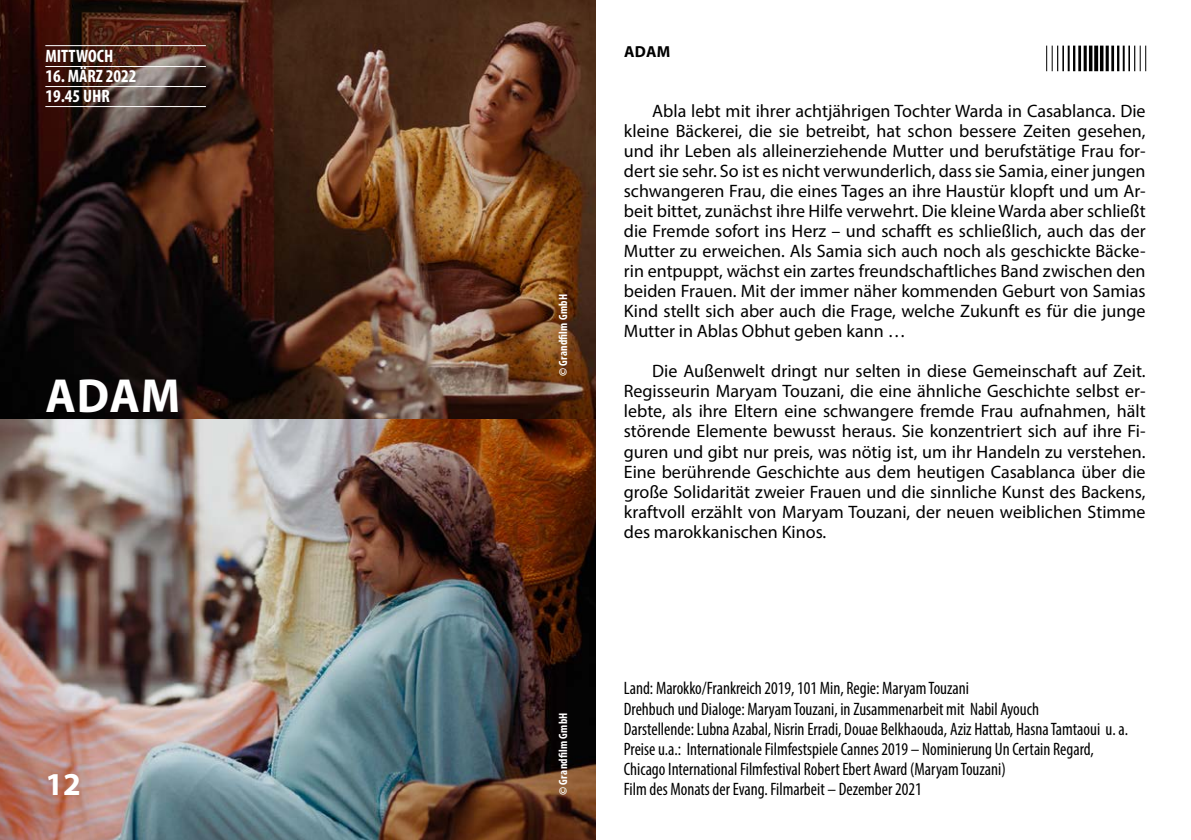
<style>
.page{position:relative;width:1191px;height:840px;background:#fff}
.page>*{position:absolute;margin:0;border:0;box-sizing:border-box;transform-origin:0 0}
.t1{font:700 48px "Myriad Pro";color:#fff}
.t2{font:700 32px "Myriad Pro";color:#fff}
.t3{font:18px/20px "Myriad Pro";color:#000;text-align:justify}
.t4{font:condensed 18px/20px "Myriad Pro";color:#000;scale:.96 1}
.t5{font:700 condensed 18px/20px "Myriad Pro";color:#fff}
.t6{font:700 16px "Myriad Pro";color:#000}
.t7{font:700 condensed 12px "Myriad Pro";letter-spacing:.025em;color:#fff}
</style>
<div class="page">
<img style="left:0;top:0;width:595px;height:420px">
<img style="left:0;top:420px;width:595px;height:419px">
<hr style="left:45px;top:45px;width:161px;height:1px;background:#fff">
<hr style="left:45px;top:66px;width:161px;height:1px;background:#fff">
<hr style="left:45px;top:86px;width:161px;height:1px;background:#fff">
<hr style="left:45px;top:106px;width:161px;height:1px;background:#fff">
<svg style="left:1094px;top:46px;width:4px;height:25px"></svg>
<hr style="left:1089px;top:46px;width:3px;height:25px;background:#000">
<hr style="left:1083px;top:46px;width:3px;height:25px;background:#000">
<hr style="left:1078px;top:46px;width:3px;height:25px;background:#000">
<hr style="left:1073px;top:46px;width:2px;height:25px;background:#000">
<hr style="left:1067px;top:46px;width:2px;height:25px;background:#000">
<hr style="left:1062px;top:46px;width:2px;height:25px;background:#000">
<svg style="left:1046px;top:46px;width:12px;height:25px"></svg>
<hr style="left:1100px;top:46px;width:3px;height:25px;background:#000">
<hr style="left:1105px;top:46px;width:3px;height:25px;background:#000">
<hr style="left:1111px;top:46px;width:3px;height:25px;background:#000">
<hr style="left:1117px;top:46px;width:2px;height:25px;background:#000">
<hr style="left:1122px;top:46px;width:2px;height:25px;background:#000">
<hr style="left:1128px;top:46px;width:2px;height:25px;background:#000">
<svg style="left:1134px;top:46px;width:12px;height:25px"></svg>
<p class="t5" style="left:45px;top:45px;width:69px">MITTWOCH</p>
<p class="t5" style="left:45px;top:65px;width:93px">16. MÄRZ 2022<br>19.45 UHR</p>
<h1 class="t1" style="left:45px;top:364px;width:136px">ADAM</h1>
<h2 class="t2" style="left:45px;top:762px;width:37px">12</h2>
<p class="t7" style="left:555px;top:376px;width:83px;rotate:-90deg">© Grandfilm GmbH</p>
<p class="t6" style="left:624px;top:42px;width:48px">ADAM</p>
<p class="t3" style="left:624px;top:101px;width:523px;text-indent:28px">Abla lebt mit ihrer achtjährigen Tochter Warda in Casablanca. Die kleine Bäckerei, die sie betreibt, hat schon bessere Zeiten gesehen, und ihr Leben als alleinerziehende Mutter und berufstätige Frau for&shy;dert sie sehr. So ist es nicht verwunderlich, dass sie Samia, einer jungen schwangeren Frau, die eines Tages an ihre Haustür klopft und um Ar&shy;beit bittet, zunächst ihre Hilfe verwehrt. Die kleine Warda aber schließt die Fremde sofort ins Herz – und schafft es schließlich, auch das der Mutter zu erweichen. Als Samia sich auch noch als geschickte Bäcke&shy;rin entpuppt, wächst ein zartes freundschaftliches Band zwischen den beiden Frauen. Mit der immer näher kommenden Geburt von Samias Kind stellt sich aber auch die Frage, welche Zukunft es für die junge Mutter in Ablas Obhut geben kann …</p>
<p class="t3" style="left:624px;top:361px;width:523px;text-indent:28px">Die Außenwelt dringt nur selten in diese Gemeinschaft auf Zeit.<br>Regisseurin Maryam Touzani, die eine ähnliche Geschichte selbst er&shy;lebte, als ihre Eltern eine schwangere fremde Frau aufnahmen, hält störende Elemente bewusst heraus. Sie konzentriert sich auf ihre Fi&shy;guren und gibt nur preis, was nötig ist, um ihr Handeln zu verstehen.<br>Eine berührende Geschichte aus dem heutigen Casablanca über die große Solidarität zweier Frauen und die sinnliche Kunst des Backens, kraftvoll erzählt von Maryam Touzani, der neuen weiblichen Stimme des marokkanischen Kinos.</p>
<p class="t7" style="left:555px;top:794px;width:83px;rotate:-90deg">© Grandfilm GmbH</p>
<p class="t4" style="left:624px;top:678px;width:527px">Land: Marokko/Frankreich 2019, 101 Min, Regie: Maryam Touzani<br>Drehbuch und Dialoge: Maryam Touzani, in Zusammenarbeit mit Nabil Ayouch<br>Darstellende: Lubna Azabal, Nisrin Erradi, Douae Belkhaouda, Aziz Hattab, Hasna Tamtaoui u. a.<br>Preise u.a.: Internationale Filmfestspiele Cannes 2019 – Nominierung Un Certain Regard, Chicago International Filmfestival Robert Ebert Award (Maryam Touzani)</p>
<p class="t4" style="left:624px;top:778px;width:312px">Film des Monats der Evang. Filmarbeit – Dezember 2021</p>
</div>
